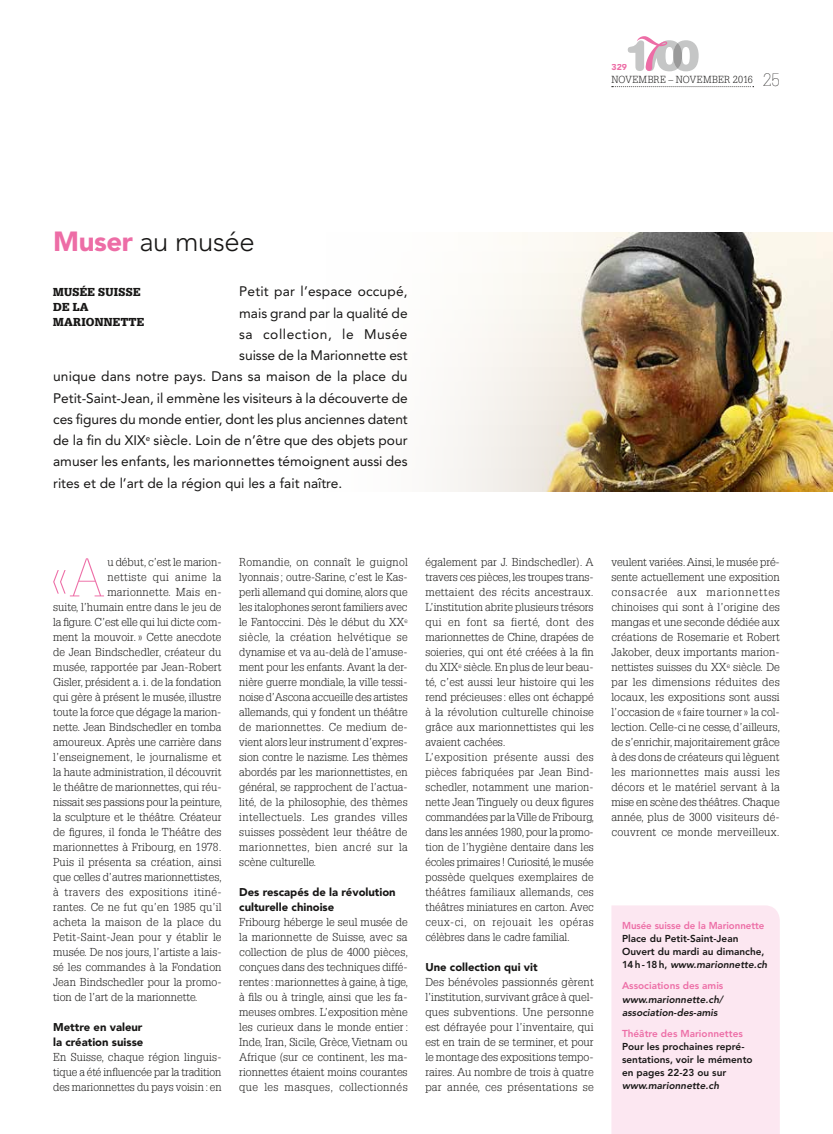
<style>
.page{position:relative;width:833px;height:1134px;background:#fff}
.page>*{position:absolute;margin:0;border:0;box-sizing:border-box;transform-origin:0 0}
.t1{font:100 53.12px "Glypha LT Std";color:#ed6da6}
.t2{font:300 27.5px "Avenir LT Std";letter-spacing:-.015em;color:#181716}
.t3{font:13.75px "Avenir LT Std";color:#181716}
.t4{font:13.75px "Avenir LT Std";letter-spacing:.04em;color:#181716}
.t5{font:300 11.25px/15px "Glypha LT Std";letter-spacing:.005em;color:#181716;text-align:justify}
.t6{font:900 11.25px/15px "Avenir LT Std";color:#181716}
.t7{font:300 11.25px "Glypha LT Std";letter-spacing:.035em;color:#181716}
.t8{font:900 11.25px/15px "Glypha LT Std";letter-spacing:.03em;color:#181716}
.t9{font:800 10px/13.1px "Avenir LT Std";color:#181716}
.t10{font:800 10px "Avenir LT Std";color:#ed6da6}
.t11{font:italic 800 10px/13.1px "Avenir LT Std";color:#181716}
.t12{font:300 10px "Glypha LT Std";letter-spacing:.025em;color:#181716}
.t13{font:900 8.75px "Avenir LT Std";color:#ed6da6}
.s1{font-weight:100;font-size:17.5px}
.s2{font-weight:900;color:#ed6da6}
.s3{font-style:italic}
</style>
<div class="page">
<svg style="left:612px;top:86px;width:142px;height:1px"></svg>
<svg style="left:628px;top:36px;width:70px;height:35px"></svg>
<img style="left:441px;top:232px;width:392px;height:259px">
<div style="left:611px;top:905px;width:169px;height:229px;background:#fce7f1"></div>
<p class="t13" style="left:611px;top:62px;width:17px">329</p>
<p class="t12" style="left:611px;top:74px;width:170px">NOVEMBRE – NOVEMBER 2016 <span class="s1">25</span></p>
<h2 class="t2" style="left:53px;top:226px;width:203px"><span class="s2">Muser</span> au musée</h2>
<p class="t8" style="left:53px;top:285px;width:92px">MUSÉE SUISSE<br>DE LA<br>MARIONNETTE</p>
<p class="t3" style="left:239px;top:284px;width:170px">Petit par l’espace occupé,</p>
<p class="t3" style="left:239px;top:305px;width:170px">mais grand par la qualité de</p>
<p class="t4" style="left:239px;top:326px;width:170px">sa collection, le Musée</p>
<p class="t3" style="left:239px;top:347px;width:170px">suisse de la Marionnette est</p>
<p class="t3" style="left:53px;top:369px;width:356px">unique dans notre pays. Dans sa maison de la place du</p>
<p class="t3" style="left:53px;top:390px;width:356px">Petit-Saint-Jean, il emmène les visiteurs à la découverte de</p>
<p class="t3" style="left:53px;top:411px;width:356px">ces figures du monde entier, dont les plus anciennes datent</p>
<p class="t3" style="left:53px;top:432px;width:356px">de la fin du XIX<sup>e</sup> siècle. Loin de n’être que des objets pour</p>
<p class="t3" style="left:53px;top:454px;width:356px">amuser les enfants, les marionnettes témoignent aussi des</p>
<p class="t3" style="left:53px;top:475px;width:291px">rites et de l’art de la région qui les a fait naître.</p>
<h1 class="t1" style="left:49px;top:547px;width:57px">«A</h1>
<p class="t5" style="left:107px;top:555px;width:116px">u début, c’est le marion-</p>
<p class="t7" style="left:107px;top:571px;width:116px">nettiste qui anime la</p>
<p class="t5" style="left:107px;top:585px;width:116px">marionnette. Mais en-</p>
<p class="t5" style="left:53px;top:600px;width:170px">suite, l’humain entre dans le jeu de</p>
<p class="t5" style="left:53px;top:615px;width:170px">la figure. C’est elle qui lui dicte com-</p>
<p class="t5" style="left:53px;top:630px;width:170px">ment la mouvoir. » Cette anecdote</p>
<p class="t5" style="left:53px;top:645px;width:170px">de Jean Bindschedler, créateur du</p>
<p class="t5" style="left:53px;top:660px;width:170px">musée, rapportée par Jean-Robert</p>
<p class="t5" style="left:53px;top:675px;width:170px">Gisler, président a. i. de la fondation</p>
<p class="t5" style="left:53px;top:690px;width:170px">qui gère à présent le musée, illustre</p>
<p class="t5" style="left:53px;top:705px;width:170px">toute la force que dégage la marion-</p>
<p class="t5" style="left:53px;top:720px;width:170px">nette. Jean Bindschedler en tomba</p>
<p class="t5" style="left:53px;top:735px;width:170px">amoureux. Après une carrière dans</p>
<p class="t5" style="left:53px;top:750px;width:170px">l’enseignement, le journalisme et</p>
<p class="t5" style="left:53px;top:765px;width:170px">la haute administration, il découvrit</p>
<p class="t5" style="left:53px;top:780px;width:170px">le théâtre de marionnettes, qui réu-</p>
<p class="t5" style="left:53px;top:795px;width:170px">nissait ses passions pour la peinture,</p>
<p class="t5" style="left:53px;top:810px;width:170px">la sculpture et le théâtre. Créateur</p>
<p class="t5" style="left:53px;top:825px;width:170px">de figures, il fonda le Théâtre des</p>
<p class="t5" style="left:53px;top:840px;width:170px">marionnettes à Fribourg, en 1978.</p>
<p class="t5" style="left:53px;top:855px;width:170px">Puis il présenta sa création, ainsi</p>
<p class="t5" style="left:53px;top:870px;width:170px">que celles d’autres marionnettistes,</p>
<p class="t7" style="left:53px;top:886px;width:170px">à travers des expositions itiné-</p>
<p class="t5" style="left:53px;top:900px;width:170px">rantes. Ce ne fut qu’en 1985 qu’il</p>
<p class="t5" style="left:53px;top:915px;width:170px">acheta la maison de la place du</p>
<p class="t5" style="left:53px;top:930px;width:170px">Petit-Saint-Jean pour y établir le</p>
<p class="t5" style="left:53px;top:945px;width:170px">musée. De nos jours, l’artiste a lais-</p>
<p class="t5" style="left:53px;top:960px;width:170px">sé les commandes à la Fondation</p>
<p class="t5" style="left:53px;top:975px;width:170px">Jean Bindschedler pour la promo-</p>
<p class="t5" style="left:53px;top:990px;width:146px">tion de l’art de la marionnette.</p>
<p class="t6" style="left:53px;top:1020px;width:92px">Mettre en valeur la création suisse</p>
<p class="t5" style="left:53px;top:1050px;width:170px">En Suisse, chaque région linguis&shy;tique a été influencée par la tradition des marionnettes du pays voisin: en</p>
<p class="t5" style="left:239px;top:555px;width:170px">Romandie, on connaît le guignol lyonnais ; outre-Sarine, c’est le Kas&shy;perli allemand qui domine, alors que les italophones seront familiers avec le Fantoccini. Dès le début du XX<sup>e </sup>siècle, la création helvétique se dynamise et va au-delà de l’amuse&shy;ment pour les enfants. Avant la der&shy;nière guerre mondiale, la ville tessi&shy;noise d’Ascona accueille des artistes allemands, qui y fondent un théâtre de marionnettes. Ce medium de&shy;vient alors leur instrument d’expres&shy;sion contre le nazisme. Les thèmes abordés par les marionnettistes, en général, se rapprochent de l’actua&shy;lité, de la philosophie, des thèmes intellectuels. Les grandes villes suisses possèdent leur théâtre de marionnettes, bien ancré sur la scène culturelle.</p>
<p class="t6" style="left:239px;top:885px;width:158px">Des rescapés de la révolution culturelle chinoise</p>
<p class="t5" style="left:239px;top:915px;width:170px">Fribourg héberge le seul musée de la marionnette de Suisse, avec sa collection de plus de 4000 pièces, conçues dans des techniques diffé&shy;rentes : marionnettes à gaine, à tige, à fils ou à tringle, ainsi que les fa&shy;meuses ombres. L’exposition mène les curieux dans le monde entier:<br>Inde, Iran, Sicile, Grèce, Vietnam ou Afrique (sur ce continent, les ma&shy;rionnettes étaient moins courantes que les masques, collectionnés</p>
<p class="t5" style="left:425px;top:555px;width:170px;text-align:left">également par J. Bindschedler). A travers ces pièces, les troupes trans&shy;mettaient des récits ancestraux.<br>L’institution abrite plusieurs trésors qui en font sa fierté, dont des marionnettes de Chine, drapées de soieries, qui ont été créées à la fin du XIX<sup>e</sup> siècle. En plus de leur beau&shy;té, c’est aussi leur histoire qui les rend précieuses : elles ont échappé à la révolution culturelle chinoise grâce aux marionnettistes qui les avaient cachées.<br>L’exposition présente aussi des pièces fabriquées par Jean Bind&shy;schedler, notamment une marion&shy;nette Jean Tinguely ou deux figures commandées par la Ville de Fribourg, dans les années 1980, pour la promo&shy;tion de l’hygiène dentaire dans les écoles primaires! Curiosité, le musée possède quelques exemplaires de théâtres familiaux allemands, ces théâtres miniatures en carton. Avec ceux-ci, on rejouait les opéras célèbres dans le cadre familial.</p>
<p class="t6" style="left:425px;top:960px;width:114px">Une collection qui vit</p>
<p class="t5" style="left:425px;top:975px;width:170px">Des bénévoles passionnés gèrent l’institution, survivant grâce à quel&shy;ques subventions. Une personne est défrayée pour l’inventaire, qui est en train de se terminer, et pour le montage des expositions tempo&shy;raires. Au nombre de trois à quatre par année, ces présentations se</p>
<p class="t5" style="left:611px;top:555px;width:170px">veulent variées. Ainsi, le musée pré&shy;sente actuellement une exposition consacrée aux marionnettes chinoises qui sont à l’origine des mangas et une seconde dédiée aux créations de Rosemarie et Robert Jakober, deux importants marion&shy;nettistes suisses du XX<sup>e</sup> siècle. De par les dimensions réduites des locaux, les expositions sont aussi l’occasion de « faire tourner » la col&shy;lection. Celle-ci ne cesse, d’ailleurs, de s’enrichir, majoritairement grâce à des dons de créateurs qui lèguent les marionnettes mais aussi les décors et le matériel servant à la mise en scène des théâtres. Chaque année, plus de 3000 visiteurs dé&shy;couvrent ce monde merveilleux.</p>
<p class="t10" style="left:622px;top:920px;width:144px">Musée suisse de la Marionnette</p>
<p class="t9" style="left:622px;top:932px;width:147px">Place du Petit-Saint-Jean<br>Ouvert du mardi au dimanche,<br>14h-18h, <span class="s3">www.marionnette.ch</span></p>
<p class="t10" style="left:622px;top:980px;width:103px">Associations des amis</p>
<p class="t11" style="left:622px;top:993px;width:102px">www.marionnette.ch/ association-des-amis</p>
<p class="t10" style="left:622px;top:1027px;width:122px">Théâtre des Marionnettes</p>
<p class="t9" style="left:622px;top:1040px;width:132px">Pour les prochaines repré&shy;sentations, voir le mémento en pages 22-23 ou sur</p>
<p class="t11" style="left:622px;top:1079px;width:99px">www.marionnette.ch</p>
</div>
